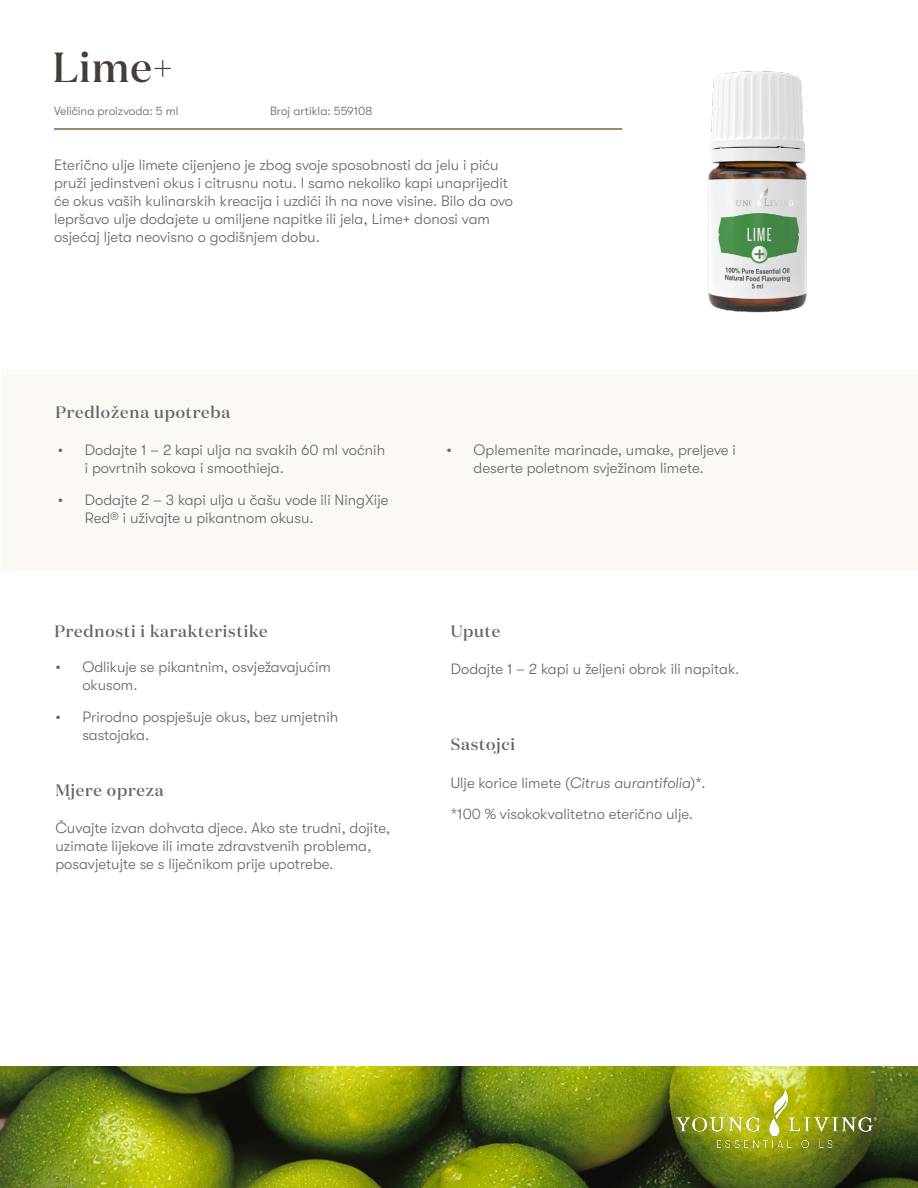
<style>
.page{position:relative;width:918px;height:1188px;background:#fff}
.page>*{position:absolute;margin:0;border:0;box-sizing:border-box;transform-origin:0 0}
.t1{font:500 42px "Domaine Display";color:#453d37}
.t2{font:500 16.5px "Domaine Display";letter-spacing:.05em;color:#61646a}
.t3{font:300 15px/18px "GT Walsheim Pro";color:#61646a}
.t4{font:300 12px "GT Walsheim Pro";color:#61646a}
.s1{font-style:italic}
</style>
<div class="page">
<img style="left:0;top:1066px;width:918px;height:122px">
<div style="left:2px;top:370px;width:916px;height:200px;background:#fcf8f4"></div>
<img style="left:676px;top:1090px;width:201px;height:58px">
<hr style="left:54px;top:128px;width:568px;height:2px;background:#80623b">
<img style="left:610px;top:71px;width:197px;height:242px">
<h1 class="t1" style="left:52px;top:40px;width:122px">Lime+</h1>
<p class="t4" style="left:54px;top:104px;width:126px">Veličina proizvoda: 5 ml</p>
<p class="t4" style="left:270px;top:104px;width:104px">Broj artikla: 559108</p>
<p class="t3" style="left:54px;top:156px;width:461px">Eterično ulje limete cijenjeno je zbog svoje sposobnosti da jelu i piću pruži jedinstveni okus i citrusnu notu. I samo nekoliko kapi unaprijedit će okus vaših kulinarskih kreacija i uzdići ih na nove visine. Bilo da ovo lepršavo ulje dodajete u omiljene napitke ili jela, Lime+ donosi vam osjećaj ljeta neovisno o godišnjem dobu.</p>
<p class="t2" style="left:55px;top:402px;width:177px">Predložena upotreba</p>
<p class="t3" style="left:85px;top:441px;width:302px;text-indent:-27px">• Dodajte 1 – 2 kapi ulja na svakih 60 ml voćnih i povrtnih sokova i smoothieja.</p>
<p class="t3" style="left:85px;top:491px;width:305px;text-indent:-27px">• Dodajte 2 – 3 kapi ulja u čašu vode ili NingXije<br>Red® i uživajte u pikantnom okusu.</p>
<p class="t2" style="left:54px;top:620px;width:215px">Prednosti i karakteristike</p>
<p class="t3" style="left:82px;top:658px;width:250px;text-indent:-27px">• Odlikuje se pikantnim, osvježavajućim okusom.</p>
<p class="t3" style="left:82px;top:708px;width:257px;text-indent:-27px">• Prirodno pospješuje okus, bez umjetnih sastojaka.</p>
<p class="t2" style="left:55px;top:780px;width:110px">Mjere opreza</p>
<p class="t3" style="left:55px;top:819px;width:336px">Čuvajte izvan dohvata djece. Ako ste trudni, dojite, uzimate lijekove ili imate zdravstvenih problema, posavjetujte se s liječnikom prije upotrebe.</p>
<p class="t3" style="left:447px;top:441px;width:291px;text-align:center">• Oplemenite marinade, umake, preljeve i deserte poletnom svježinom limete.</p>
<p class="t2" style="left:451px;top:620px;width:51px">Upute</p>
<p class="t3" style="left:451px;top:660px;width:290px">Dodajte 1 – 2 kapi u željeni obrok ili napitak.</p>
<p class="t2" style="left:451px;top:734px;width:66px">Sastojci</p>
<p class="t3" style="left:451px;top:767px;width:257px;line-height:31.5px">Ulje korice limete (<span class="s1">Citrus aurantifolia</span>)*. *100 % visokokvalitetno eterično ulje.</p>
</div>
